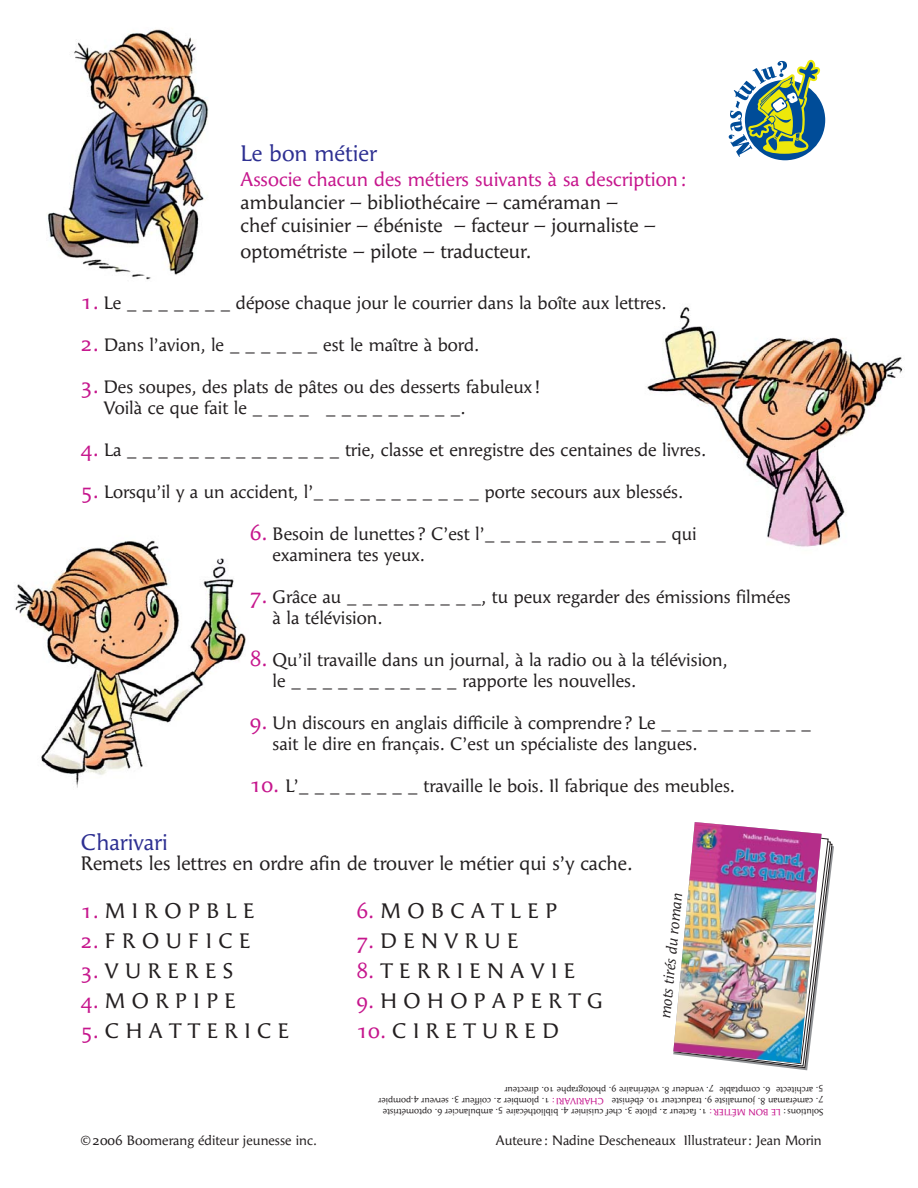
<style>
.page{position:relative;width:918px;height:1188px;background:#fff}
.page>*{position:absolute;margin:0;border:0;box-sizing:border-box;transform-origin:0 0}
.t1{font:22.5px "Angie";color:#2e3092}
.t2{font:21px "Angie";color:#231f20}
.t3{font:19.5px/23.4px "Angie";color:#231f20}
.t4{font:19.5px "Angie";color:#c6168d}
.t5{font:18px/21px "Angie";color:#231f20}
.t6{font:italic 15px "Angie";color:#231f20}
.t7{font:13.5px "Angie";color:#231f20}
.t8{font:9px/10.8px "Angie";color:#231f20}
.s1{font-size:21px;color:#c6168d}
.s2{color:#c6168d}
</style>
<div class="page">
<img style="left:647px;top:307px;width:256px;height:240px">
<svg style="left:729px;top:60px;width:96px;height:254px"></svg>
<svg style="left:747px;top:837px;width:87px;height:233px"></svg>
<img style="left:673px;top:822px;width:149px;height:241px">
<img style="left:15px;top:540px;width:231px;height:248px">
<img style="left:47px;top:29px;width:161px;height:251px">
<p class="t1" style="left:240px;top:145px;width:138px">Le bon métier</p>
<p class="t4" style="left:241px;top:171px;width:447px">Associe chacun des métiers suivants à sa description :</p>
<p class="t3" style="left:241px;top:192px;width:416px">ambulancier – bibliothécaire – caméraman – chef cuisinier – ébéniste – facteur – journaliste –</p>
<p class="t3" style="left:241px;top:241px;width:292px">optométriste – pilote – traducteur.</p>
<p class="t5" style="left:81px;top:294px;width:587px"><span class="s1">1.</span> Le _ _ _ _ _ _ _ dépose chaque jour le courrier dans la boîte aux lettres.</p>
<p class="t5" style="left:81px;top:336px;width:400px"><span class="s1">2.</span> Dans l’avion, le _ _ _ _ _ _ est le maître à bord.</p>
<p class="t5" style="left:104px;top:378px;width:438px;text-indent:-23px"><span class="s1">3.</span> Des soupes, des plats de pâtes ou des desserts fabuleux !<br>Voilà ce que fait le _ _ _ _ _ _ _ _ _ _ _ _ _.</p>
<p class="t5" style="left:81px;top:441px;width:626px"><span class="s1">4.</span> La _ _ _ _ _ _ _ _ _ _ _ _ _ _ trie, classe et enregistre des centaines de livres.</p>
<p class="t5" style="left:81px;top:483px;width:604px"><span class="s1">5.</span> Lorsqu’il y a un accident, l’_ _ _ _ _ _ _ _ _ _ _ porte secours aux blessés.</p>
<p class="t5" style="left:273px;top:525px;width:426px;text-indent:-23px"><span class="s1">6.</span> Besoin de lunettes ? C’est l’_ _ _ _ _ _ _ _ _ _ _ _ qui examinera tes yeux.</p>
<p class="t5" style="left:273px;top:588px;width:520px;text-indent:-23px"><span class="s1">7.</span> Grâce au _ _ _ _ _ _ _ _ _, tu peux regarder des émissions filmées à la télévision.</p>
<p class="t5" style="left:273px;top:651px;width:457px;text-indent:-23px"><span class="s1">8.</span> Qu’il travaille dans un journal, à la radio ou à la télévision, le _ _ _ _ _ _ _ _ _ _ _ rapporte les nouvelles.</p>
<p class="t5" style="left:273px;top:714px;width:540px;text-indent:-23px"><span class="s1">9.</span> Un discours en anglais difficile à comprendre ? Le _ _ _ _ _ _ _ _ _ _ sait le dire en français. C’est un spécialiste des langues.</p>
<p class="t5" style="left:250px;top:777px;width:487px"><span class="s1">10.</span> L’_ _ _ _ _ _ _ _ travaille le bois. Il fabrique des meubles.</p>
<p class="t1" style="left:81px;top:834px;width:88px">Charivari</p>
<p class="t3" style="left:81px;top:854px;width:553px">Remets les lettres en ordre afin de trouver le métier qui s’y cache.</p>
<p class="t2" style="left:81px;top:903px;width:175px"><span class="s2">1.</span> M I R O P B L E</p>
<p class="t2" style="left:81px;top:933px;width:171px"><span class="s2">2.</span> F R O U F I C E</p>
<p class="t2" style="left:81px;top:963px;width:154px"><span class="s2">3.</span> V U R E R E S</p>
<p class="t2" style="left:81px;top:993px;width:156px"><span class="s2">4.</span> M O R P I P E</p>
<p class="t2" style="left:81px;top:1023px;width:210px"><span class="s2">5.</span> C H A T T E R I C E</p>
<p class="t2" style="left:357px;top:903px;width:202px"><span class="s2">6.</span> M O B C A T L E P</p>
<p class="t2" style="left:357px;top:933px;width:163px"><span class="s2">7.</span> D E N V R U E</p>
<p class="t2" style="left:357px;top:963px;width:220px"><span class="s2">8.</span> T E R R I E N A V I E</p>
<p class="t2" style="left:357px;top:993px;width:248px"><span class="s2">9.</span> H O H O P A P E R T G</p>
<p class="t2" style="left:357px;top:1023px;width:204px"><span class="s2">10.</span> C I R E T U R E D</p>
<p class="t6" style="left:658px;top:1018px;width:127px;rotate:-84deg">mots tirés du roman</p>
<p class="t8" style="left:823px;top:1095px;width:320px;rotate:-180deg">5. architecte 6. comptable 7. vendeur 8. vétérinaire 9. photographe 10. directeur</p>
<p class="t8" style="left:823px;top:1105px;width:213px;rotate:-180deg">7. caméraman 8. journaliste 9. traducteur 10. ébéniste</p>
<p class="t8" style="left:604px;top:1116px;width:227px;text-indent:-220px;rotate:-180deg">Solutions : <span class="s2">LE BON MÉTIER :</span> 1. facteur 2. pilote 3. chef cuisinier 4. bibliothécaire 5. ambulancier 6. optométriste<br><span class="s2">CHARIVARI :</span> 1. plombier 2. coiffeur 3. serveur 4.pompier</p>
<p class="t7" style="left:81px;top:1135px;width:237px">© 2006 Boomerang éditeur jeunesse inc.</p>
<p class="t7" style="left:496px;top:1135px;width:327px">Auteure : Nadine Descheneaux Illustrateur : Jean Morin</p>
</div>
